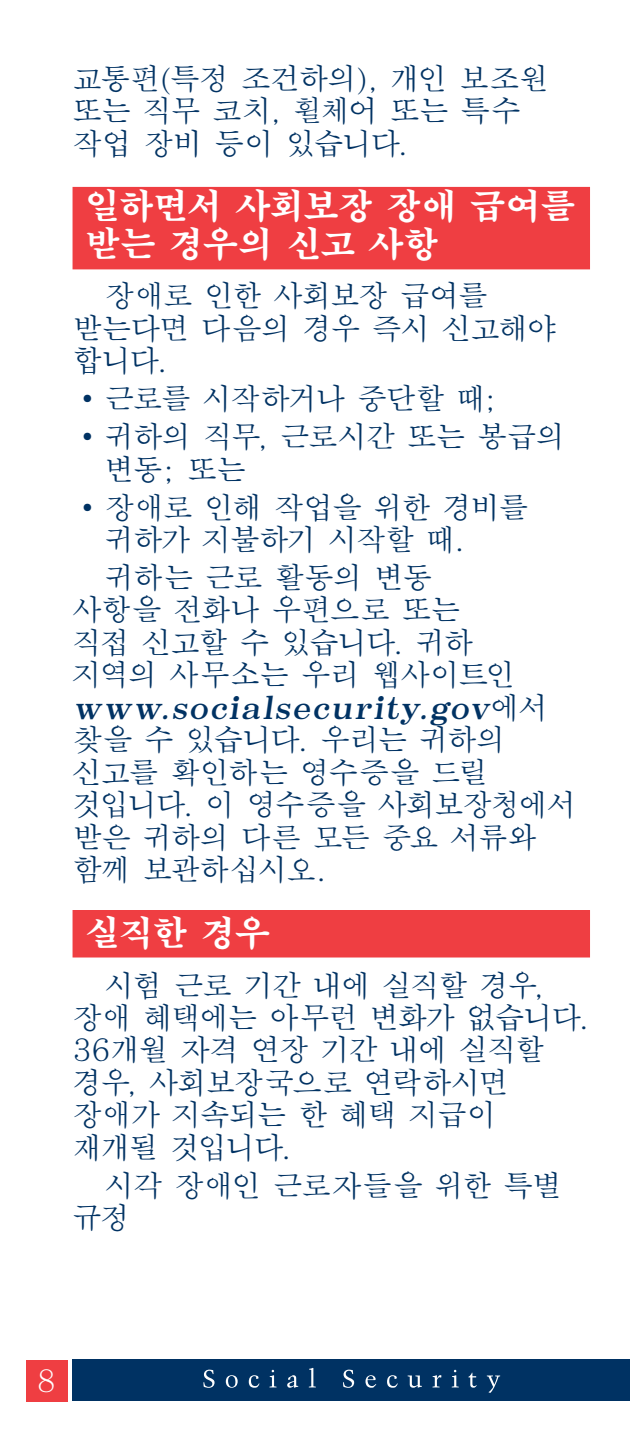
<style>
.page{position:relative;width:630px;height:1440px;background:#fff}
.page>*{position:absolute;margin:0;border:0;box-sizing:border-box;transform-origin:0 0}
.H1-2{font:700 35px/37.5px "SM Myungjo Std";letter-spacing:-.02em;color:#fff}
.H1-1{font:700 35px "SM Myungjo Std";color:#fff}
.Paragraph{font:500 30px/32.5px "SM Myungjo Std";letter-spacing:-.06em;color:#003263}
.Paragraph-2{font:500 30px/32.5px "SM Myungjo Std";letter-spacing:-.035em;color:#003263}
.t1{font:500 30px "SM Myungjo Std";color:#fff}
.s1{font-weight:700}
</style>
<div class="page">
<div style="left:26px;top:1360px;width:42px;height:42px;background:#ef3e42"></div>
<div style="left:73px;top:1359px;width:557px;height:42px;background:#003263"></div>
<svg style="left:203px;top:1368px;width:297px;height:25px"></svg>
<div style="left:73px;top:187px;width:517px;height:82px;background:#ef3e42"></div>
<div style="left:73px;top:910px;width:517px;height:48px;background:#ef3e42"></div>
<p class="Paragraph-2" style="left:73px;top:63px;width:479px">교통편(특정 조건하의), 개인 보조원 또는 직무 코치, 휠체어 또는 특수 작업 장비 등이 있습니다.</p>
<h1 class="H1-2" style="left:85px;top:189px;width:492px">일하면서 사회보장 장애 급여를 받는 경우의 신고 사항</h1>
<p class="Paragraph" style="left:73px;top:281px;width:486px;text-indent:32px">장애로 인한 사회보장 급여를 받는다면 다음의 경우 즉시 신고해야 합니다.</p>
<p class="Paragraph" style="left:73px;top:384px;width:427px">•근로를 시작하거나 중단할 때;</p>
<p class="Paragraph-2" style="left:105px;top:422px;width:463px;text-indent:-32px">•귀하의 직무, 근로시간 또는 봉급의 변동; 또는</p>
<p class="Paragraph" style="left:105px;top:492px;width:425px;text-indent:-32px">•장애로 인해 작업을 위한 경비를 귀하가 지불하기 시작할 때.</p>
<p class="Paragraph" style="left:73px;top:562px;width:506px;text-indent:32px">귀하는 근로 활동의 변동<br>사항을 전화나 우편으로 또는<br>직접 신고할 수 있습니다. 귀하<br>지역의 사무소는 우리 웹사이트인 <span class="s1">www.socialsecurity.gov</span>에서 찾을 수 있습니다. 우리는 귀하의 신고를 확인하는 영수증을 드릴 것입니다. 이 영수증을 사회보장청에서 받은 귀하의 다른 모든 중요 서류와 함께 보관하십시오.</p>
<h1 class="H1-1" style="left:85px;top:914px;width:187px">실직한 경우</h1>
<p class="Paragraph" style="left:73px;top:970px;width:519px;text-indent:32px">시험 근로 기간 내에 실직할 경우, 장애 혜택에는 아무런 변화가 없습니다.<br>36개월 자격 연장 기간 내에 실직할 경우, 사회보장국으로 연락하시면 장애가 지속되는 한 혜택 지급이 재개될 것입니다.</p>
<p class="Paragraph" style="left:73px;top:1170px;width:492px;text-indent:32px">시각 장애인 근로자들을 위한 특별 규정</p>
<p class="t1" style="left:37px;top:1364px;width:21px">8</p>
</div>
